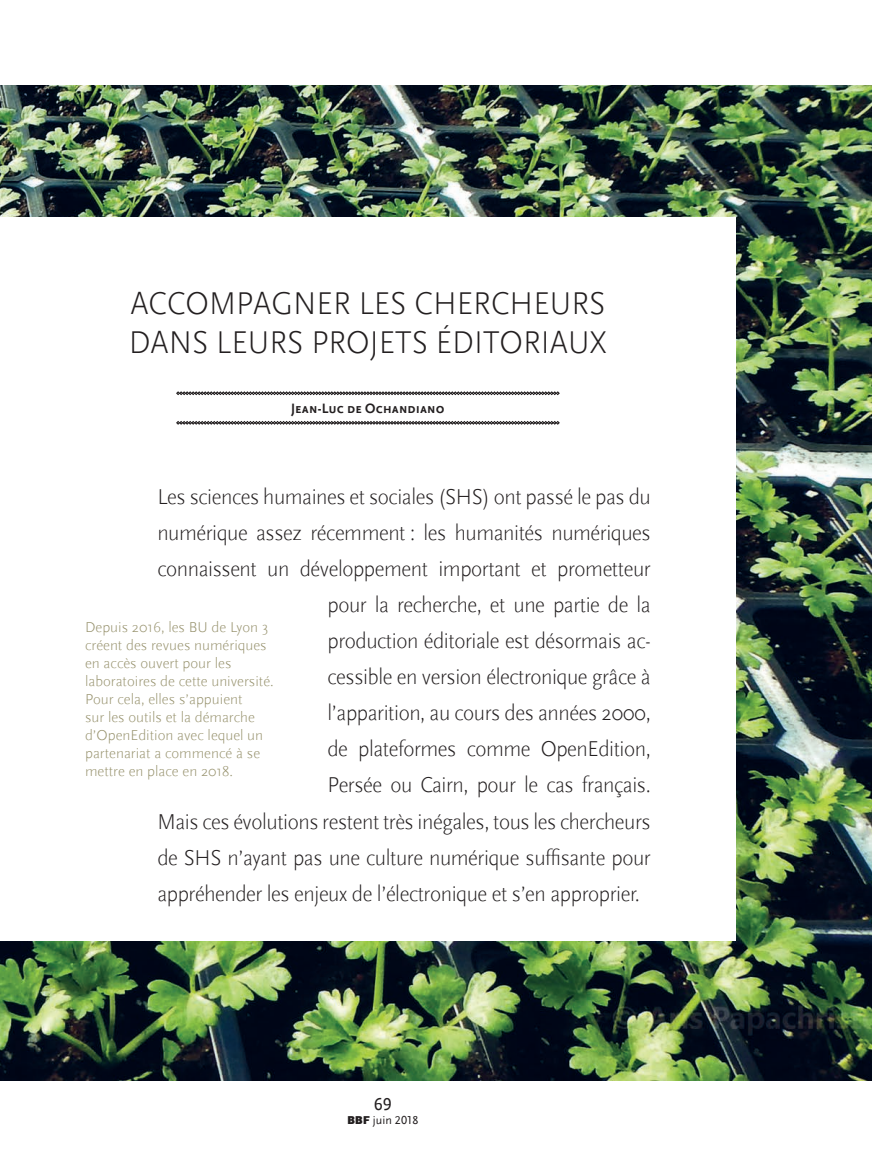
<style>
.page{position:relative;width:872px;height:1170px;background:#fff}
.page>*{position:absolute;margin:0;border:0;box-sizing:border-box;transform-origin:0 0}
.t1{font:300 33px/39.6px "Scala Sans";color:#231f20;scale:.95 1}
.t2{font:300 22.5px "Scala Sans";letter-spacing:-.02em;color:#231f20;scale:.95 1}
.t3{font:18px "Scala Sans LF";color:#231f20}
.t4{font:300 15px/18px "Scala Sans";color:#96916c}
.t5{font:700 14.25px "Scala Sans Caps";letter-spacing:-.005em;color:#231f20;scale:.95 1}
.t6{font:12px "Scala Sans LF";letter-spacing:.005em;color:#231f20}
.s1{font-family:"Scala Sans";font-weight:900}
</style>
<div class="page">
<img style="left:0;top:85px;width:872px;height:995px">
<div style="left:0;top:217px;width:736px;height:723px;background:#fff"></div>
<svg style="left:176px;top:391px;width:383px;height:4px;background:#797778"></svg>
<svg style="left:176px;top:421px;width:383px;height:3px"></svg>
<h1 class="t1" style="left:129px;top:283px;width:505px">ACCOMPAGNER LES CHERCHEURS<br>DANS LEURS PROJETS ÉDITORIAUX</h1>
<p class="t5" style="left:291px;top:400px;width:163px">Jean-Luc de Ochandiano</p>
<p class="t2" style="left:157px;top:484px;width:521px">Les sciences humaines et sociales (SHS) ont passé le pas du</p>
<p class="t2" style="left:157px;top:520px;width:521px">numérique assez récemment : les humanités numériques</p>
<p class="t2" style="left:157px;top:556px;width:521px">connaissent un développement important et prometteur</p>
<p class="t2" style="left:327px;top:592px;width:342px">pour la recherche, et une partie de la</p>
<p class="t2" style="left:327px;top:628px;width:342px">production éditoriale est désormais ac-</p>
<p class="t2" style="left:327px;top:664px;width:342px">cessible en version électronique grâce à</p>
<p class="t2" style="left:327px;top:700px;width:342px">l’apparition, au cours des années 2000,</p>
<p class="t2" style="left:327px;top:736px;width:342px">de plateformes comme OpenEdition,</p>
<p class="t2" style="left:327px;top:772px;width:342px">Persée ou Cairn, pour le cas français.</p>
<p class="t2" style="left:157px;top:808px;width:521px">Mais ces évolutions restent très inégales, tous les chercheurs</p>
<p class="t2" style="left:157px;top:844px;width:521px">de SHS n’ayant pas une culture numérique suffisante pour</p>
<p class="t2" style="left:157px;top:880px;width:509px">appréhender les enjeux de l’électronique et s’en approprier.</p>
<p class="t4" style="left:85px;top:618px;width:190px">Depuis 2016, les BU de Lyon 3 créent des revues numériques en accès ouvert pour les laboratoires de cette université.<br>Pour cela, elles s’appuient<br>sur les outils et la démarche d’OpenEdition avec lequel un partenariat a commencé à se mettre en place en 2018.</p>
<p class="t3" style="left:374px;top:1094px;width:19px">69</p>
<p class="t6" style="left:347px;top:1113px;width:73px"><span class="s1">BBF</span> juin 2018</p>
</div>
